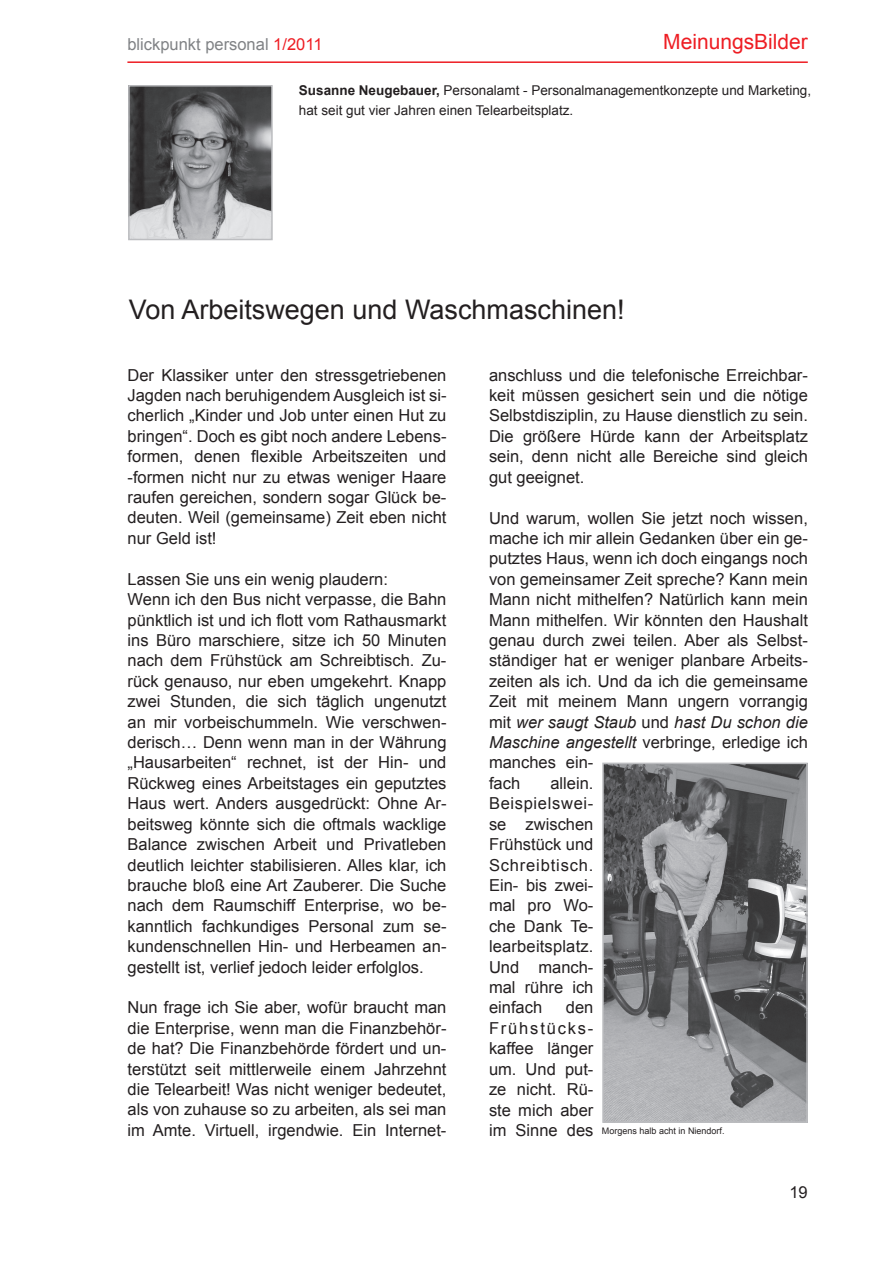
<style>
.page{position:relative;width:893px;height:1263px;background:#fff}
.page>*{position:absolute;margin:0;border:0;box-sizing:border-box;transform-origin:0 0}
.t1{font:27px "Arial";color:#231f20}
.t2{font:21px "Arial";color:#ee1d23}
.t3{font:16.5px/20.4px "Arial";color:#231f20;text-align:justify}
.t4{font:16.5px "Arial";color:#808285}
.t5{font:13.5px/20.4px "Arial";color:#231f20}
.t6{font:9px "Arial";color:#231f20}
.s1{color:#ee1d23}
.s2{font-weight:700}
.s3{font-style:italic}
</style>
<div class="page">
<hr style="left:127px;top:61px;width:681px;height:2px;background:#ee1d23">
<img style="left:131px;top:88px;width:139px;height:149px">
<div style="left:128px;top:85px;width:145px;height:155px;border:2px solid #bcbdc0"></div>
<img style="left:605px;top:766px;width:200px;height:354px">
<div style="left:602px;top:763px;width:206px;height:360px;border:2px solid #bcbdc0"></div>
<p class="t4" style="left:127px;top:33px;width:197px">blickpunkt personal <span class="s1">1/2011</span></p>
<p class="t2" style="left:663px;top:28px;width:146px">MeinungsBilder</p>
<p class="t5" style="left:299px;top:80px;width:514px"><span class="s2">Susanne Neugebauer,</span> Personalamt - Personalmanagementkonzepte und Marketing, hat seit gut vier Jahren einen Telearbeitsplatz.</p>
<h1 class="t1" style="left:129px;top:292px;width:497px">Von Arbeitswegen und Waschmaschinen!</h1>
<p class="t3" style="left:128px;top:365px;width:320px">Der Klassiker unter den stressgetriebenen Jagden nach beruhigendem Ausgleich ist si&shy;cherlich „Kinder und Job unter einen Hut zu bringen“. Doch es gibt noch andere Lebens&shy;formen, denen flexible Arbeitszeiten und -formen nicht nur zu etwas weniger Haare raufen gereichen, sondern sogar Glück be&shy;deuten. Weil (gemeinsame) Zeit eben nicht nur Geld ist!</p>
<p class="t3" style="left:128px;top:569px;width:320px;text-align:left">Lassen Sie uns ein wenig plaudern:<br>Wenn ich den Bus nicht verpasse, die Bahn pünktlich ist und ich flott vom Rathausmarkt ins Büro marschiere, sitze ich 50 Minuten nach dem Frühstück am Schreibtisch. Zu&shy;rück genauso, nur eben umgekehrt. Knapp zwei Stunden, die sich täglich ungenutzt an mir vorbeischummeln. Wie verschwen&shy;derisch… Denn wenn man in der Währung „Hausarbeiten“ rechnet, ist der Hin- und Rückweg eines Arbeitstages ein geputztes Haus wert. Anders ausgedrückt: Ohne Ar&shy;beitsweg könnte sich die oftmals wacklige Balance zwischen Arbeit und Privatleben deutlich leichter stabilisieren. Alles klar, ich brauche bloß eine Art Zauberer. Die Suche nach dem Raumschiff Enterprise, wo be&shy;kanntlich fachkundiges Personal zum se&shy;kundenschnellen Hin- und Herbeamen an&shy;gestellt ist, verlief jedoch leider erfolglos.</p>
<p class="t3" style="left:128px;top:997px;width:320px">Nun frage ich Sie aber, wofür braucht man die Enterprise, wenn man die Finanzbehör&shy;de hat? Die Finanzbehörde fördert und un&shy;terstützt seit mittlerweile einem Jahrzehnt die Telearbeit! Was nicht weniger bedeutet, als von zuhause so zu arbeiten, als sei man im Amte. Virtuell, irgendwie. Ein Internet-</p>
<p class="t3" style="left:489px;top:365px;width:320px">anschluss und die telefonische Erreichbar&shy;keit müssen gesichert sein und die nötige Selbstdisziplin, zu Hause dienstlich zu sein.<br>Die größere Hürde kann der Arbeitsplatz sein, denn nicht alle Bereiche sind gleich gut geeignet.</p>
<p class="t3" style="left:489px;top:508px;width:320px;text-align:left">Und warum, wollen Sie jetzt noch wissen, mache ich mir allein Gedanken über ein ge&shy;putztes Haus, wenn ich doch eingangs noch von gemeinsamer Zeit spreche? Kann mein Mann nicht mithelfen? Natürlich kann mein Mann mithelfen. Wir könnten den Haushalt genau durch zwei teilen. Aber als Selbst&shy;ständiger hat er weniger planbare Arbeits&shy;zeiten als ich. Und da ich die gemeinsame Zeit mit meinem Mann ungern vorrangig mit <span class="s3">wer saugt Staub</span> und <span class="s3">hast Du schon die Maschine angestellt</span> verbringe, erledige ich manches ein-<br>fach</p>
<p class="t3" style="left:489px;top:773px;width:106px;text-indent:61px">allein.<br>Beispielswei&shy;se zwischen Frühstück und Schreibtisch.<br>Ein- bis zwei&shy;mal pro Wo&shy;che Dank Te&shy;learbeitsplatz.<br>Und manch&shy;mal rühre ich einfach</p>
<p class="t3" style="left:489px;top:997px;width:106px;text-indent:77px">den Frühstücks&shy;kaffee länger um. Und put&shy;ze nicht. Rü&shy;ste mich aber im Sinne des</p>
<p class="t6" style="left:602px;top:1125px;width:124px">Morgens halb acht in Niendorf.</p>
<p class="t3" style="left:789px;top:1182px;width:20px">19</p>
</div>
